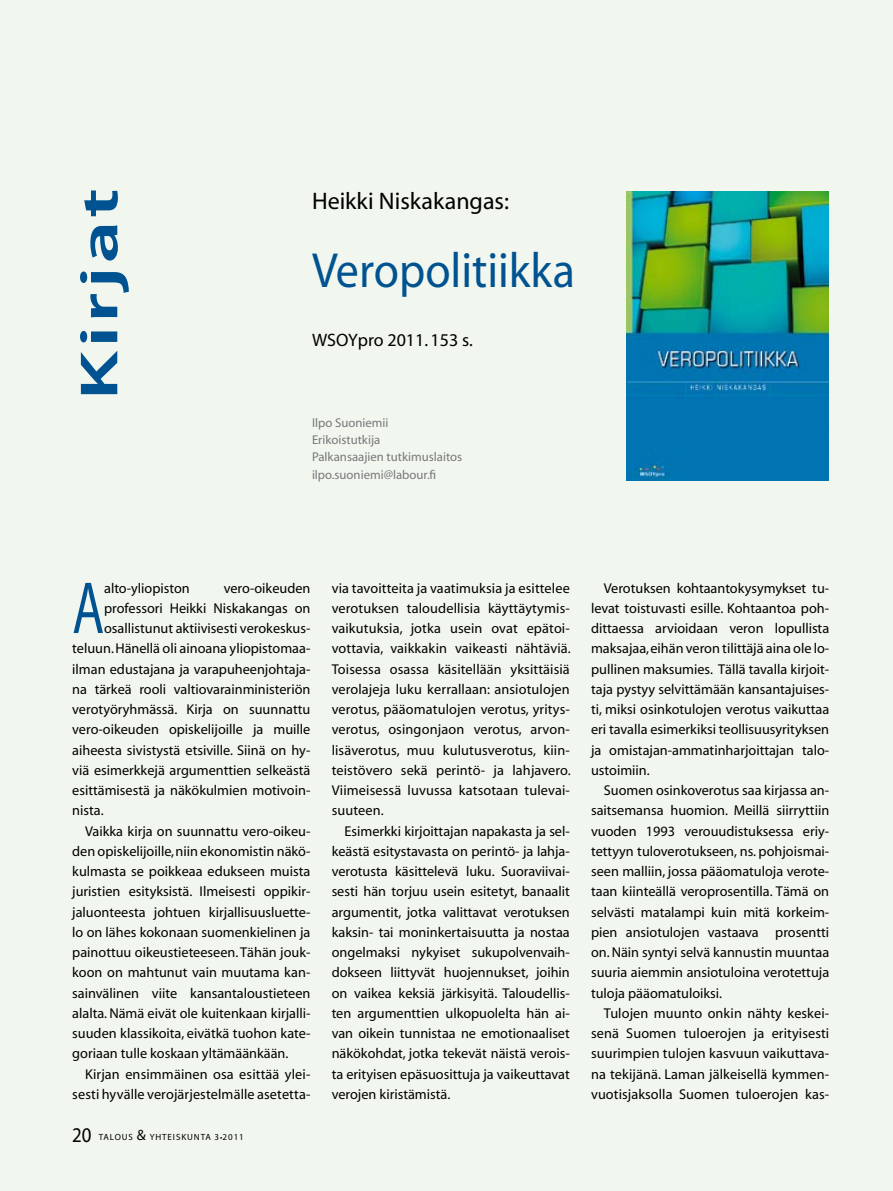
<style>
.page{position:relative;width:893px;height:1191px;background:#f1f6ee}
.page>*{position:absolute;margin:0;border:0;box-sizing:border-box;transform-origin:0 0}
.t1{font:74.4px "Myriad";color:#005390;scale:.7 1}
.t2{font:600 54px "Myriad Pro";letter-spacing:.04em;color:#005390;scale:1.56 1}
.t3{font:49.5px "Myriad";color:#005390;scale:.93 1}
.t4{font:24px "Myriad";color:#000}
.t5{font:21px "Myriad";color:#000;scale:.9 1}
.t6{font:18px "Myriad";color:#000}
.t7{font:14.25px/20.2px "Myriad";color:#000;text-align:justify}
.t8{font:12.75px/17.2px "Myriad";color:#77787a}
.t9{font:9px "Myriad";letter-spacing:.1em;color:#000}
.s1{font-size:15px}
</style>
<div class="page">
<img style="left:626px;top:191px;width:203px;height:290px">
<h2 class="t2" style="left:65px;top:400px;width:137px;rotate:-90deg">Kirjat</h2>
<h3 class="t4" style="left:312px;top:189px;width:199px">Heikki Niskakangas:</h3>
<h3 class="t3" style="left:312px;top:246px;width:284px">Veropolitiikka</h3>
<p class="t6" style="left:312px;top:331px;width:162px">WSOYpro 2011. 153 s.</p>
<p class="t8" style="left:312px;top:414px;width:152px">Ilpo Suoniemii<br>Erikoistutkija<br>Palkansaajien tutkimuslaitos ilpo.suoniemi@labour.fi</p>
<h1 class="t1" style="left:72px;top:571px;width:47px">A</h1>
<p class="t7" style="left:104px;top:578px;width:87px">alto-yliopiston</p>
<p class="t7" style="left:224px;top:578px;width:88px">vero-oikeuden</p>
<p class="t7" style="left:104px;top:598px;width:208px">professori Heikki Niskakangas on</p>
<p class="t7" style="left:104px;top:619px;width:208px">osallistunut aktiivisesti verokeskus-</p>
<p class="t7" style="left:72px;top:639px;width:240px">teluun. Hänellä oli ainoana yliopistomaa-</p>
<p class="t7" style="left:72px;top:659px;width:240px">ilman edustajana ja varapuheenjohtaja-</p>
<p class="t7" style="left:72px;top:679px;width:240px">na tärkeä rooli valtiovarainministeriön</p>
<p class="t7" style="left:72px;top:700px;width:240px">verotyöryhmässä. Kirja on suunnattu</p>
<p class="t7" style="left:72px;top:720px;width:240px">vero-oikeuden opiskelijoille ja muille</p>
<p class="t7" style="left:72px;top:740px;width:240px">aiheesta sivistystä etsiville. Siinä on hy-</p>
<p class="t7" style="left:72px;top:760px;width:240px">viä esimerkkejä argumenttien selkeästä</p>
<p class="t7" style="left:72px;top:781px;width:240px">esittämisestä ja näkökulmien motivoin-</p>
<p class="t7" style="left:72px;top:801px;width:33px">nista.</p>
<p class="t7" style="left:85px;top:821px;width:227px">Vaikka kirja on suunnattu vero-oikeu-</p>
<p class="t7" style="left:72px;top:841px;width:240px">den opiskelijoille, niin ekonomistin näkö-</p>
<p class="t7" style="left:72px;top:862px;width:240px">kulmasta se poikkeaa edukseen muista</p>
<p class="t7" style="left:72px;top:882px;width:240px">juristien esityksistä. Ilmeisesti oppikir-</p>
<p class="t7" style="left:72px;top:902px;width:240px">jaluonteesta johtuen kirjallisuusluette-</p>
<p class="t7" style="left:72px;top:922px;width:240px">lo on lähes kokonaan suomenkielinen ja</p>
<p class="t7" style="left:72px;top:943px;width:240px">painottuu oikeustieteeseen. Tähän jouk-</p>
<p class="t7" style="left:72px;top:963px;width:240px">koon on mahtunut vain muutama kan-</p>
<p class="t7" style="left:72px;top:983px;width:240px">sainvälinen viite kansantaloustieteen</p>
<p class="t7" style="left:72px;top:1003px;width:240px">alalta. Nämä eivät ole kuitenkaan kirjalli-</p>
<p class="t7" style="left:72px;top:1024px;width:240px">suuden klassikoita, eivätkä tuohon kate-</p>
<p class="t7" style="left:72px;top:1044px;width:218px">goriaan tulle koskaan yltämäänkään.</p>
<p class="t7" style="left:85px;top:1064px;width:227px">Kirjan ensimmäinen osa esittää ylei-</p>
<p class="t7" style="left:72px;top:1084px;width:240px">sesti hyvälle verojärjestelmälle asetetta-</p>
<h3 class="t5" style="left:72px;top:1124px;width:23px">20</h3>
<p class="t9" style="left:99px;top:1133px;width:146px">TALOUS <span class="s1">&amp;</span> YHTEISKUNTA 3 ●2011</p>
<p class="t7" style="left:332px;top:578px;width:241px">via tavoitteita ja vaatimuksia ja esittelee verotuksen taloudellisia käyttäytymis&shy;vaikutuksia, jotka usein ovat epätoi&shy;vottavia, vaikkakin vaikeasti nähtäviä.<br>Toisessa osassa käsitellään yksittäisiä verolajeja luku kerrallaan: ansiotulojen verotus, pääomatulojen verotus, yritys&shy;verotus, osingonjaon verotus, arvon&shy;lisäverotus, muu kulutusverotus, kiin&shy;teistövero sekä perintö- ja lahjavero.<br>Viimeisessä luvussa katsotaan tulevai&shy;suuteen.</p>
<p class="t7" style="left:332px;top:821px;width:240px;text-indent:13px">Esimerkki kirjoittajan napakasta ja sel&shy;keästä esitystavasta on perintö- ja lahja&shy;verotusta käsittelevä luku. Suoraviivai&shy;sesti hän torjuu usein esitetyt, banaalit argumentit, jotka valittavat verotuksen kaksin- tai moninkertaisuutta ja nostaa ongelmaksi nykyiset sukupolvenvaih&shy;dokseen liittyvät huojennukset, joihin on vaikea keksiä järkisyitä. Taloudellis&shy;ten argumenttien ulkopuolelta hän ai&shy;van oikein tunnistaa ne emotionaaliset näkökohdat, jotka tekevät näistä verois&shy;ta erityisen epäsuosittuja ja vaikeuttavat verojen kiristämistä.</p>
<p class="t7" style="left:591px;top:578px;width:240px;text-indent:13px">Verotuksen kohtaantokysymykset tu&shy;levat toistuvasti esille. Kohtaantoa poh&shy;dittaessa arvioidaan veron lopullista maksajaa, eihän veron tilittäjä aina ole lo&shy;pullinen maksumies. Tällä tavalla kirjoit&shy;taja pystyy selvittämään kansantajuises&shy;ti, miksi osinkotulojen verotus vaikuttaa eri tavalla esimerkiksi teollisuusyrityksen ja omistajan-ammatinharjoittajan talo&shy;ustoimiin.</p>
<p class="t7" style="left:591px;top:781px;width:240px;text-indent:13px">Suomen osinkoverotus saa kirjassa an&shy;saitsemansa huomion. Meillä siirryttiin vuoden 1993 verouudistuksessa eriy&shy;tettyyn tuloverotukseen, ns. pohjoismai&shy;seen malliin, jossa pääomatuloja verote&shy;taan kiinteällä veroprosentilla. Tämä on selvästi matalampi kuin mitä korkeim&shy;pien ansiotulojen vastaava prosentti on. Näin syntyi selvä kannustin muuntaa suuria aiemmin ansiotuloina verotettuja tuloja pääomatuloiksi.</p>
<p class="t7" style="left:591px;top:1003px;width:240px;text-indent:13px">Tulojen muunto onkin nähty keskei&shy;senä Suomen tuloerojen ja erityisesti suurimpien tulojen kasvuun vaikuttava&shy;na tekijänä. Laman jälkeisellä kymmen&shy;vuotisjaksolla Suomen tuloerojen kas-</p>
</div>
